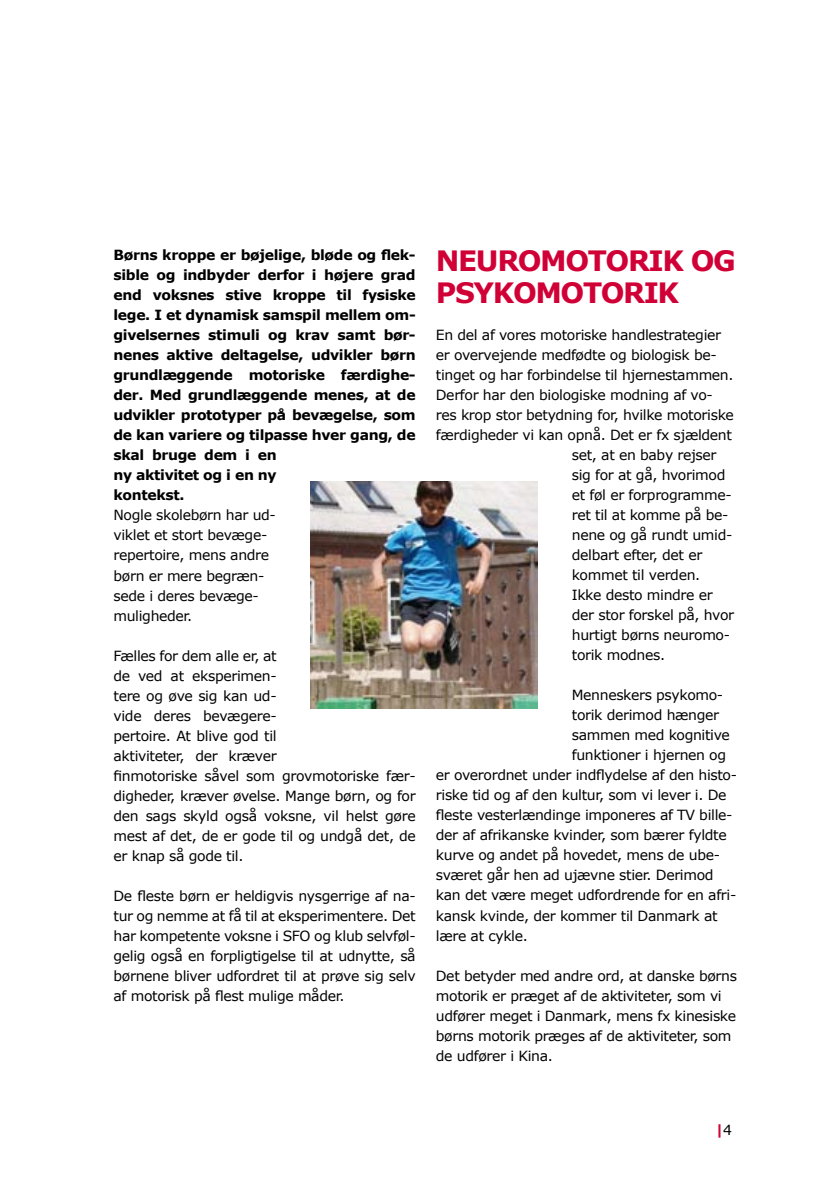
<style>
.page{position:relative;width:840px;height:1191px;background:#fff}
.page>*{position:absolute;margin:0;border:0;box-sizing:border-box;transform-origin:0 0}
.t1{font:700 28px/32px "Verdana";letter-spacing:-.05em;color:#d00036}
.t2{font:14px/20px "Verdana";letter-spacing:-.025em;color:#000}
.t3{font:700 14px/20px "Verdana";letter-spacing:-.025em;color:#000}
.t4{font:700 14px "Verdana";color:#d00036}
.s1{font-weight:400;color:#000}
</style>
<div class="page">
<img style="left:310px;top:481px;width:227px;height:227px">
<p class="t3" style="left:113px;top:245px;width:303px">Børns kroppe er bøjelige, bløde og flek&shy;sible og indbyder derfor i højere grad end voksnes stive kroppe til fysiske lege. I et dynamisk samspil mellem om&shy;givelsernes stimuli og krav samt bør&shy;nenes aktive deltagelse, udvikler børn grundlæggende motoriske færdighe&shy;der. Med grundlæggende menes, at de udvikler prototyper på bevægelse, som de kan variere og tilpasse hver gang, de skal bruge dem i en<br>ny aktivitet og i en ny<br>kontekst.</p>
<p class="t2" style="left:113px;top:505px;width:164px">Nogle skolebørn har ud&shy;viklet et stort bevæge&shy;repertoire, mens andre børn er mere begræn&shy;sede i deres bevæge&shy;muligheder.</p>
<p class="t2" style="left:113px;top:645px;width:303px">Fælles for dem alle er, at<br>de ved at eksperimen-<br>tere og øve sig kan ud-<br>vide deres bevægere-<br>pertoire. At blive god til<br>aktiviteter, der kræver<br>finmotoriske såvel som grovmotoriske fær&shy;digheder, kræver øvelse. Mange børn, og for den sags skyld også voksne, vil helst gøre mest af det, de er gode til og undgå det, de er knap så gode til.</p>
<p class="t2" style="left:113px;top:885px;width:303px;text-align:justify">De fleste børn er heldigvis nysgerrige af na&shy;tur og nemme at få til at eksperimentere. Det har kompetente voksne i SFO og klub selvføl&shy;gelig også en forpligtigelse til at udnytte, så børnene bliver udfordret til at prøve sig selv af motorisk på flest mulige måder.</p>
<h1 class="t1" style="left:435px;top:244px;width:301px">N euromotorik og psykom otorik</h1>
<p class="t2" style="left:435px;top:324px;width:286px">En del af vores motoriske handlestrategier</p>
<p class="t2" style="left:435px;top:344px;width:282px">er overvejende medfødte og biologisk be-</p>
<p class="t2" style="left:435px;top:364px;width:299px">tinget og har forbindelse til hjernestammen.</p>
<p class="t2" style="left:435px;top:384px;width:278px">Derfor har den biologiske modning af vo-</p>
<p class="t2" style="left:435px;top:404px;width:299px">res krop stor betydning for, hvilke motoriske</p>
<p class="t2" style="left:435px;top:424px;width:297px">færdigheder vi kan opnå. Det er fx sjældent</p>
<p class="t2" style="left:571px;top:444px;width:146px">set, at en baby rejser</p>
<p class="t2" style="left:571px;top:464px;width:155px">sig for at gå, hvorimod</p>
<p class="t2" style="left:571px;top:484px;width:161px">et føl er forprogramme-</p>
<p class="t2" style="left:571px;top:505px;width:158px">ret til at komme på be-</p>
<p class="t2" style="left:571px;top:525px;width:162px">nene og gå rundt umid-</p>
<p class="t2" style="left:571px;top:545px;width:132px">delbart efter, det er</p>
<p class="t2" style="left:571px;top:565px;width:130px">kommet til verden.</p>
<p class="t2" style="left:571px;top:585px;width:142px">Ikke desto mindre er</p>
<p class="t2" style="left:571px;top:605px;width:164px">der stor forskel på, hvor</p>
<p class="t2" style="left:571px;top:625px;width:160px">hurtigt børns neuromo-</p>
<p class="t2" style="left:571px;top:645px;width:95px">torik modnes.</p>
<p class="t2" style="left:571px;top:685px;width:153px">Menneskers psykomo-</p>
<p class="t2" style="left:571px;top:705px;width:149px">torik derimod hænger</p>
<p class="t2" style="left:571px;top:725px;width:159px">sammen med kognitive</p>
<p class="t2" style="left:571px;top:745px;width:156px">funktioner i hjernen og</p>
<p class="t2" style="left:435px;top:765px;width:302px">er overordnet under indflydelse af den histo-</p>
<p class="t2" style="left:435px;top:785px;width:292px">riske tid og af den kultur, som vi lever i. De</p>
<p class="t2" style="left:435px;top:805px;width:298px">fleste vesterlændinge imponeres af TV bille-</p>
<p class="t2" style="left:435px;top:825px;width:292px">der af afrikanske kvinder, som bærer fyldte</p>
<p class="t2" style="left:435px;top:845px;width:285px">kurve og andet på hovedet, mens de ube-</p>
<p class="t2" style="left:435px;top:865px;width:279px">sværet går hen ad ujævne stier. Derimod</p>
<p class="t2" style="left:435px;top:885px;width:302px">kan det være meget udfordrende for en afri-</p>
<p class="t2" style="left:435px;top:905px;width:283px">kansk kvinde, der kommer til Danmark at</p>
<p class="t2" style="left:435px;top:925px;width:93px">lære at cykle.</p>
<p class="t2" style="left:435px;top:965px;width:302px">Det betyder med andre ord, at danske børns motorik er præget af de aktiviteter, som vi udfører meget i Danmark, mens fx kinesiske børns motorik præges af de aktiviteter, som de udfører i Kina.</p>
<p class="t4" style="left:715px;top:1121px;width:18px">|<span class="s1">4</span></p>
</div>
